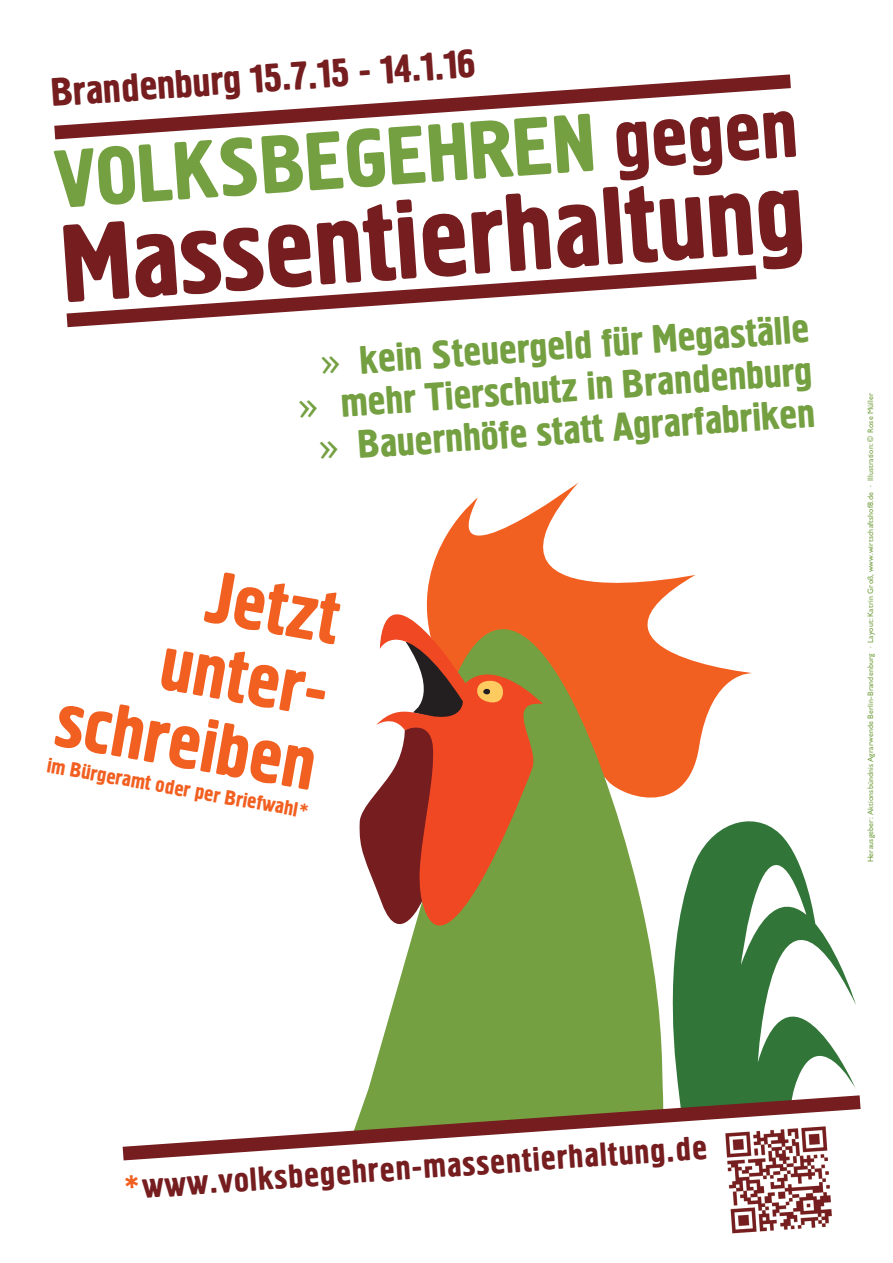
<style>
.page{position:relative;width:893px;height:1263px;background:#fff}
.page>*{position:absolute;margin:0;border:0;box-sizing:border-box;transform-origin:0 0}
.t1{font:110.4px "Hermes C";color:#751d1f}
.t2{font:81.9px "Hermes C";color:#74a041}
.t3{font:73.95px/73.9px "Hermes C";color:#f26021;text-align:right}
.t4{font:39.6px/42.3px "Hermes C";color:#74a041;text-align:right}
.t5{font:39.6px "Hermes C";color:#751d1f}
.t6{font:33.3px "Hermes C";color:#751d1f}
.t7{font:20.55px "Hermes C";color:#f26021}
.t8{font:7.95px "Gill Sans";letter-spacing:.02em;color:#74a041}
.s1{color:#751d1f}
.s2{font-family:"Lucida Grande"}
.s3{color:#f26021}
</style>
<div class="page">
<svg style="left:441px;top:482px;width:311px;height:296px"></svg>
<svg style="left:366px;top:544px;width:298px;height:551px;background:#a49f55"></svg>
<svg style="left:359px;top:641px;width:110px;height:309px"></svg>
<svg style="left:376px;top:554px;width:167px;height:384px;background:#c27247"></svg>
<svg style="left:659px;top:778px;width:197px;height:317px"></svg>
<svg style="left:476px;top:680px;width:27px;height:24px"></svg>
<img style="left:727px;top:1160px;width:105px;height:74px">
<svg style="left:54px;top:74px;width:737px;height:65px"></svg>
<svg style="left:123px;top:1095px;width:737px;height:65px"></svg>
<svg style="left:67px;top:265px;width:690px;height:63px"></svg>
<h3 class="t5" style="left:50px;top:79px;width:426px;rotate:-4deg">Brandenburg 15.7.15 - 14.1.16</h3>
<h2 class="t2" style="left:53px;top:150px;width:745px;rotate:-4deg">VOLKSBEGEHREN <span class="s1">gegen</span></h2>
<h1 class="t1" style="left:58px;top:225px;width:746px;rotate:-4deg">Massentierhaltung</h1>
<h3 class="t4" style="left:294px;top:346px;width:516px;rotate:-4deg"><span class="s2">»</span> kein Steuergeld fur Megastalle <span class="s2">»</span> mehr Tierschutz in Brandenburg <span class="s2">»</span> Bauernhofe statt Agrarfabriken</h3>
<h3 class="t3" style="left:88px;top:543px;width:276px;rotate:10deg">Jetzt unter&shy;schreiben</h3>
<h3 class="t7" style="left:49px;top:758px;width:266px;rotate:10deg">im Burgeramt oder per Briefwahl*</h3>
<p class="t8" style="left:868px;top:862px;width:471px;rotate:-90deg">Herausgeber: Aktionsbündnis Agrarwende Berlin-Brandenburg . Layout: Katrin Groß, www.wirtschaftshof8.de . Illustration: © Rose Müller</p>
<h3 class="t6" style="left:124px;top:1175px;width:585px;rotate:-4deg"><span class="s3">*</span>www.volksbegehren-massentierhaltung.de</h3>
</div>
